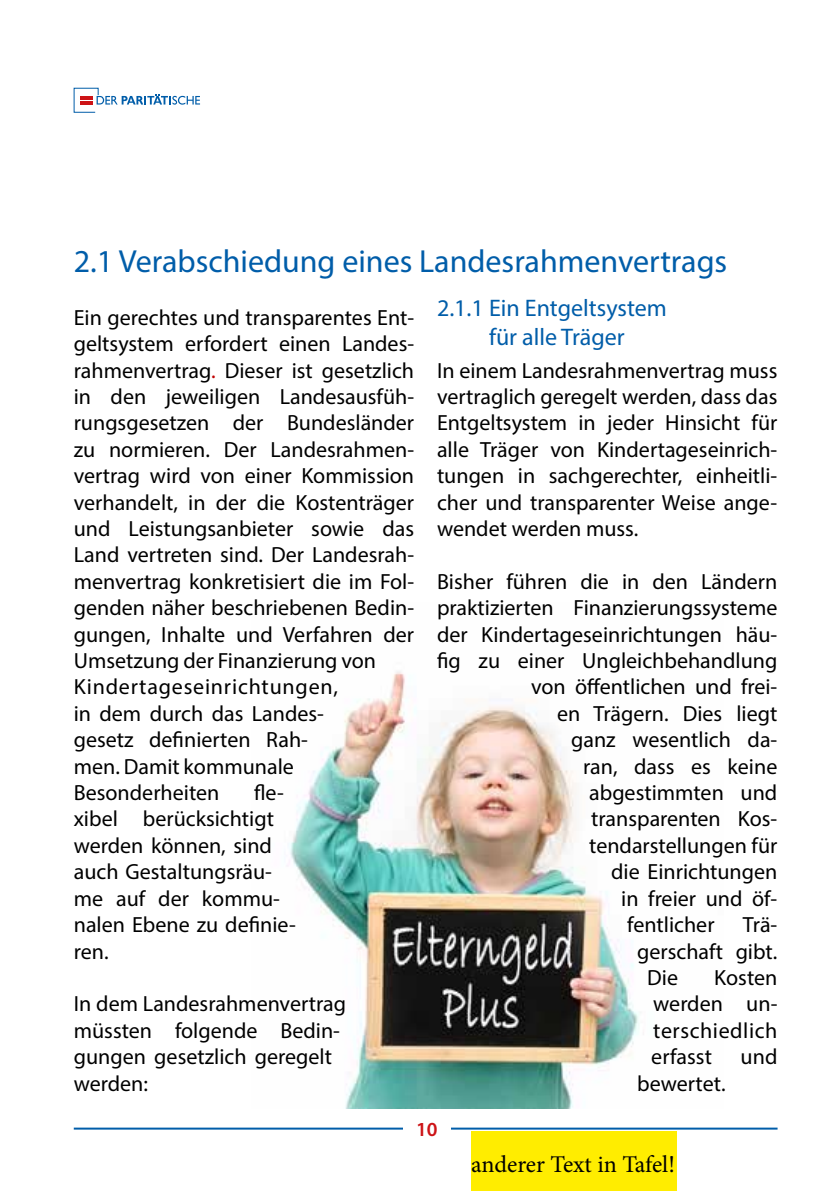
<style>
.page{position:relative;width:840px;height:1191px;background:#fff}
.page>*{position:absolute;margin:0;border:0;box-sizing:border-box;transform-origin:0 0}
.t1{font:32px "Myriad Pro";color:#005da9}
.t2{font:24px/28.8px "Myriad Pro";color:#005da9;text-align:center}
.t3{font:24px "Minion Pro";letter-spacing:-.005em;color:#000}
.t4{font:22px/26.4px "Myriad Pro";color:#000}
.t5{font:600 20px "Myriad Pro";color:#cd1316}
.s1{color:#c00000}
</style>
<div class="page">
<hr style="left:74px;top:1127px;width:703px;height:2px;background:#005da9">
<div style="left:403px;top:1121px;width:47px;height:34px;background:#fff"></div>
<svg style="left:74px;top:88px;width:126px;height:25px"></svg>
<img style="left:287px;top:671px;width:352px;height:437px">
<div style="left:471px;top:1131px;width:205px;height:60px;background:#ffed00"></div>
<h1 class="t1" style="left:74px;top:241px;width:654px">2.1 Verabschiedung eines Landesrahmenvertrags</h1>
<p class="t4" style="left:74px;top:304px;width:342px">Ein gerechtes und transparentes Ent&shy;geltsystem erfordert einen Landes&shy;rahmenvertrag<span class="s1">.</span> Dieser ist gesetzlich in den jeweiligen Landesausfüh&shy;rungsgesetzen der Bundesländer zu normieren. Der Landesrahmen&shy;vertrag wird von einer Kommission verhandelt, in der die Kostenträger und Leistungsanbieter sowie das<br>Land vertreten sind. Der Landesrah&shy;menvertrag konkretisiert die im Fol&shy;genden näher beschriebenen Bedin&shy;gungen, Inhalte und Verfahren der<br>Umsetzung der Finanzierung von<br>Kindertageseinrichtungen,<br>in dem durch das Landes-<br>gesetz definierten Rah-<br>men. Damit kommunale<br>Besonderheiten</p>
<p class="t2" style="left:437px;top:293px;width:231px">2.1.1 Ein Entgeltsystem für alle Träger</p>
<p class="t4" style="left:437px;top:356px;width:342px;text-align:justify">In einem Landesrahmenvertrag muss vertraglich geregelt werden, dass das Entgeltsystem in jeder Hinsicht für alle Träger von Kindertageseinrich&shy;tungen in sachgerechter, einheitli&shy;cher und transparenter Weise ange&shy;wendet werden muss.</p>
<p class="t4" style="left:437px;top:568px;width:341px">Bisher führen die in den Ländern</p>
<p class="t4" style="left:437px;top:594px;width:342px">praktizierten Finanzierungssysteme</p>
<p class="t4" style="left:437px;top:620px;width:342px">der Kindertageseinrichtungen häu-</p>
<p class="t4" style="left:437px;top:647px;width:342px">fig zu einer Ungleichbehandlung</p>
<p class="t4" style="left:531px;top:673px;width:247px">von öffentlichen und frei-</p>
<p class="t4" style="left:557px;top:700px;width:221px">en Trägern. Dies liegt</p>
<p class="t4" style="left:571px;top:726px;width:208px">ganz wesentlich da-</p>
<p class="t4" style="left:583px;top:752px;width:195px">ran, dass es keine</p>
<p class="t4" style="left:589px;top:779px;width:190px">abgestimmten und</p>
<p class="t4" style="left:591px;top:805px;width:188px">transparenten Kos-</p>
<p class="t4" style="left:589px;top:832px;width:190px">tendarstellungen für</p>
<p class="t4" style="left:611px;top:858px;width:168px">die Einrichtungen</p>
<p class="t4" style="left:621px;top:884px;width:157px">in freier und öf-</p>
<p class="t4" style="left:627px;top:911px;width:89px">fentlicher</p>
<p class="t4" style="left:742px;top:911px;width:36px">Trä-</p>
<p class="t4" style="left:637px;top:937px;width:142px">gerschaft gibt.</p>
<p class="t4" style="left:647px;top:964px;width:32px">Die</p>
<p class="t4" style="left:74px;top:779px;width:224px;text-indent:180px">fle&shy;xibel berücksichtigt werden können, sind auch Gestaltungsräu&shy;me auf der kommu&shy;nalen Ebene zu definie&shy;ren.</p>
<p class="t4" style="left:74px;top:990px;width:274px">In dem Landesrahmenvertrag müssten folgende Bedin&shy;gungen gesetzlich geregelt werden:</p>
<p class="t4" style="left:651px;top:964px;width:127px;text-align:justify;text-indent:63px">Kosten werden un&shy;terschiedlich erfasst</p>
<p class="t4" style="left:740px;top:1043px;width:38px">und</p>
<p class="t4" style="left:637px;top:1069px;width:90px">bewertet.</p>
<p class="t5" style="left:416px;top:1116px;width:23px">10</p>
<p class="t3" style="left:471px;top:1148px;width:205px">anderer Text in Tafel!</p>
</div>
